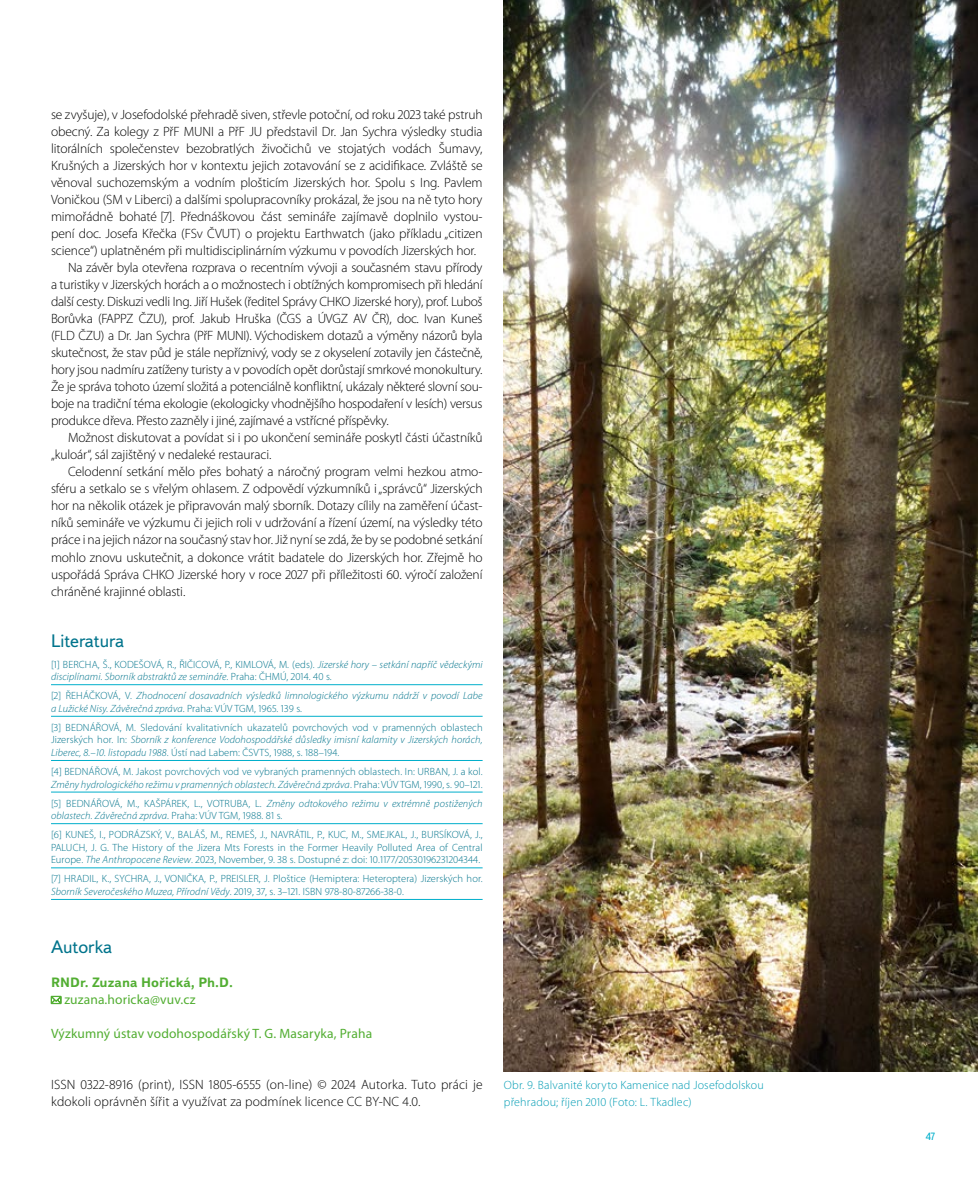
<style>
.page{position:relative;width:978px;height:1191px;background:#fff}
.page>*{position:absolute;margin:0;border:0;box-sizing:border-box;transform-origin:0 0}
.t1{font:18px "Textbook New";color:#00748c}
.t2{font:300 13.5px "Myriad Pro";letter-spacing:-.01em;color:#000}
.t3{font:300 13.5px/17px "Myriad Pro";letter-spacing:.01em;color:#000}
.t4{font:13.5px "Myriad Pro";letter-spacing:.01em;color:#52ae32}
.t5{font:700 13.5px "Textbook New";letter-spacing:.01em;color:#52ae32}
.t6{font:300 12px/17px "Myriad Pro";letter-spacing:.015em;color:#009cb4}
.t7{font:300 10.5px/12.6px "Myriad Pro";letter-spacing:.01em;color:#00748c}
.t8{font:italic 300 10.5px/12.6px "Myriad Pro";letter-spacing:.01em;color:#00748c}
.t9{font:10.5px "Textbook New";color:#00afcb}
.s1{font-style:italic}
.s2{font-style:normal}
</style>
<div class="page">
<hr style="left:51px;top:684px;width:432px;height:1px;background:#00afcb">
<hr style="left:51px;top:716px;width:432px;height:1px;background:#00afcb">
<hr style="left:51px;top:760px;width:432px;height:1px;background:#00afcb">
<hr style="left:51px;top:792px;width:432px;height:1px;background:#00afcb">
<hr style="left:51px;top:823px;width:432px;height:1px;background:#00afcb">
<hr style="left:51px;top:867px;width:432px;height:1px;background:#00afcb">
<hr style="left:51px;top:899px;width:432px;height:1px;background:#00afcb">
<svg style="left:51px;top:995px;width:10px;height:9px"></svg>
<img style="left:504px;top:0;width:474px;height:1071px">
<p class="t2" style="left:51px;top:106px;width:433px">se zvyšuje), v Josefodolské přehradě siven, střevle potoční, od roku 2023 také pstruh</p>
<p class="t2" style="left:51px;top:123px;width:433px">obecný. Za kolegy z PřF MUNI a PřF JU představil Dr. Jan Sychra výsledky studia</p>
<p class="t2" style="left:51px;top:140px;width:433px">litorálních společenstev bezobratlých živočichů ve stojatých vodách Šumavy,</p>
<p class="t2" style="left:51px;top:157px;width:433px">Krušných a Jizerských hor v kontextu jejich zotavování se z acidifikace. Zvláště se</p>
<p class="t2" style="left:51px;top:174px;width:433px">věnoval suchozemským a vodním plošticím Jizerských hor. Spolu s Ing. Pavlem</p>
<p class="t2" style="left:51px;top:191px;width:433px">Voničkou (SM v Liberci) a dalšími spolupracovníky prokázal, že jsou na ně tyto hory</p>
<p class="t2" style="left:51px;top:208px;width:433px">mimořádně bohaté [7]. Přednáškovou část semináře zajímavě doplnilo vystou-</p>
<p class="t2" style="left:51px;top:225px;width:433px">pení doc. Josefa Křečka (FSv ČVUT) o projektu Earthwatch (jako příkladu „citizen</p>
<p class="t2" style="left:51px;top:242px;width:427px">science“) uplatněném při multidisciplinárním výzkumu v povodích Jizerských hor.</p>
<p class="t2" style="left:68px;top:260px;width:416px">Na závěr byla otevřena rozprava o recentním vývoji a současném stavu přírody</p>
<p class="t2" style="left:51px;top:277px;width:433px">a turistiky v Jizerských horách a o možnostech i obtížných kompromisech při hledání</p>
<p class="t2" style="left:51px;top:294px;width:433px">další cesty. Diskuzi vedli Ing. Jiří Hušek (ředitel Správy CHKO Jizerské hory), prof. Luboš</p>
<p class="t2" style="left:51px;top:311px;width:433px">Borůvka (FAPPZ ČZU), prof. Jakub Hruška (ČGS a ÚVGZ AV ČR), doc. Ivan Kuneš</p>
<p class="t2" style="left:51px;top:328px;width:433px">(FLD ČZU) a Dr. Jan Sychra (PřF MUNI). Východiskem dotazů a výměny názorů byla</p>
<p class="t2" style="left:51px;top:345px;width:433px">skutečnost, že stav půd je stále nepříznivý, vody se z okyselení zotavily jen částečně,</p>
<p class="t2" style="left:51px;top:362px;width:433px">hory jsou nadmíru zatíženy turisty a v povodích opět dorůstají smrkové monokultury.</p>
<p class="t2" style="left:51px;top:379px;width:433px">Že je správa tohoto území složitá a potenciálně konfliktní, ukázaly některé slovní sou-</p>
<p class="t2" style="left:51px;top:396px;width:433px">boje na tradiční téma ekologie (ekologicky vhodnějšího hospodaření v lesích) versus</p>
<p class="t2" style="left:51px;top:413px;width:339px">produkce dřeva. Přesto zazněly i jiné, zajímavé a vstřícné příspěvky.</p>
<p class="t2" style="left:68px;top:430px;width:416px">Možnost diskutovat a povídat si i po ukončení semináře poskytl části účastníků</p>
<p class="t2" style="left:51px;top:447px;width:222px">„kuloár“, sál zajištěný v nedaleké restauraci.</p>
<p class="t2" style="left:68px;top:464px;width:416px">Celodenní setkání mělo přes bohatý a náročný program velmi hezkou atmo-</p>
<p class="t2" style="left:51px;top:481px;width:433px">sféru a setkalo se s vřelým ohlasem. Z odpovědí výzkumníků i „správců“ Jizerských</p>
<p class="t2" style="left:51px;top:498px;width:433px">hor na několik otázek je připravován malý sborník. Dotazy cílily na zaměření účast-</p>
<p class="t2" style="left:51px;top:515px;width:433px">níků semináře ve výzkumu či jejich roli v udržování a řízení území, na výsledky této</p>
<p class="t2" style="left:51px;top:532px;width:433px">práce i na jejich názor na současný stav hor. Již nyní se zdá, že by se podobné setkání</p>
<p class="t2" style="left:51px;top:549px;width:433px">mohlo znovu uskutečnit, a dokonce vrátit badatele do Jizerských hor. Zřejmě ho</p>
<p class="t2" style="left:51px;top:566px;width:433px">uspořádá Správa CHKO Jizerské hory v roce 2027 při příležitosti 60. výročí založení</p>
<p class="t2" style="left:51px;top:583px;width:136px">chráněné krajinné oblasti.</p>
<h1 class="t1" style="left:51px;top:629px;width:75px">Literatura</h1>
<p class="t7" style="left:51px;top:658px;width:433px">[1] BERCHA, Š., KODEŠOVÁ, R., ŘIČICOVÁ, P., KIMLOVÁ, M. (eds). <span class="s1">Jizerské hory – setkání napříč vědeckými disciplínami. Sborník abstraktů ze semináře</span>. Praha: ČHMÚ, 2014. 40 s.</p>
<p class="t8" style="left:51px;top:689px;width:433px"><span class="s2">[2] ŘEHÁČKOVÁ, V.</span> Zhodnocení dosavadních výsledků limnologického výzkumu nádrží v povodí Labe a Lužické Nisy. Závěrečná zpráva<span class="s2">. Praha: VÚV TGM, 1965. 139 s.</span></p>
<p class="t7" style="left:51px;top:721px;width:433px;text-align:justify">[3] BEDNÁŘOVÁ, M. Sledování kvalitativních ukazatelů povrchových vod v pramenných oblastech Jizerských hor. In: <span class="s1">Sborník z konference Vodohospodářské důsledky imisní kalamity v Jizerských horách, Liberec, 8.–10. listopadu 1988</span>. Ústí nad Labem: ČSVTS, 1988, s. 188–194.</p>
<p class="t7" style="left:51px;top:765px;width:433px">[4] BEDNÁŘOVÁ, M. Jakost povrchových vod ve vybraných pramenných oblastech. In: URBAN, J. a kol.<br><span class="s1">Změny hydrologického režimu v pramenných oblastech. Závěrečná zpráva</span>. Praha: VÚV TGM, 1990, s. 90–121.</p>
<p class="t8" style="left:51px;top:796px;width:433px"><span class="s2">[5] BEDNÁŘOVÁ, M., KAŠPÁREK, L., VOTRUBA, L.</span> Změny odtokového režimu v extrémně postižených oblastech. Závěrečná zpráva<span class="s2">. Praha: VÚV TGM, 1988. 81 s.</span></p>
<p class="t7" style="left:51px;top:828px;width:433px;text-align:justify">[6] KUNEŠ, I., PODRÁZSKÝ, V., BALÁŠ, M., REMEŠ, J., NAVRÁTIL, P., KUC, M., SMEJKAL, J., BURSÍKOVÁ, J., PALUCH, J. G. The History of the Jizera Mts Forests in the Former Heavily Polluted Area of Central Europe. <span class="s1">The Anthropocene Review</span>. 2023, November, 9. 38 s. Dostupné z: doi: 10.1177/20530196231204344.</p>
<p class="t7" style="left:51px;top:872px;width:433px">[7] HRADIL, K., SYCHRA, J., VONIČKA, P., PREISLER, J. Ploštice (Hemiptera: Heteroptera) Jizerských hor.<br><span class="s1">Sborník Severočeského Muzea, Přírodní Vědy</span>. 2019, 37, s. 3–121. ISBN 978-80-87266-38-0.</p>
<h1 class="t1" style="left:51px;top:935px;width:63px">Autorka</h1>
<p class="t5" style="left:51px;top:973px;width:184px">RNDr. Zuzana Hořická, Ph.D.</p>
<p class="t4" style="left:64px;top:991px;width:133px">zuzana.horicka@vuv.cz</p>
<p class="t4" style="left:51px;top:1025px;width:323px">Výzkumný ústav vodohospodářský T. G. Masaryka, Praha</p>
<p class="t3" style="left:51px;top:1075px;width:433px">ISSN 0322-8916 (print), ISSN 1805-6555 (on-line) © 2024 Autorka. Tuto práci je kdokoli oprávněn šířit a využívat za podmínek licence CC BY-NC 4.0.</p>
<p class="t6" style="left:504px;top:1076px;width:261px">Obr. 9. Balvanité koryto Kamenice nad Josefodolskou přehradou; říjen 2010 (Foto: L. Tkadlec)</p>
<p class="t9" style="left:925px;top:1130px;width:12px">47</p>
</div>
